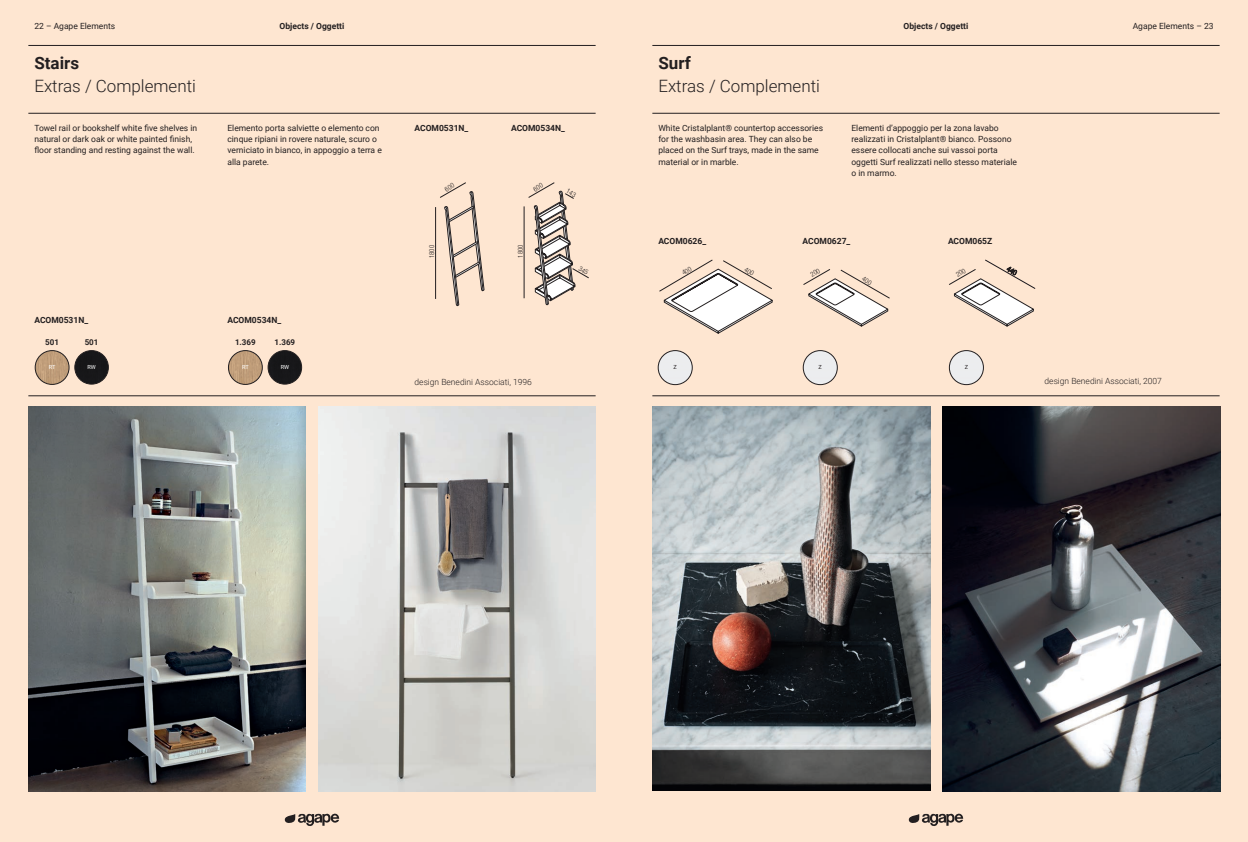
<style>
.page{position:relative;width:1248px;height:842px;background:#fff}
.page>*{position:absolute;margin:0;border:0;box-sizing:border-box;transform-origin:0 0}
.t1{font:300 17px "Roboto";color:#231f20}
.t2{font:700 17px "Roboto";color:#231f20}
.t3{font:8.5px/11.3px "Roboto";color:#231f20}
.t4{font:700 8.5px "Roboto";color:#231f20}
.t5{font:300 8.5px "Roboto";color:#231f20}
.t6{font:700 8px "Roboto";color:#231f20}
.t7{font:300 condensed 6.8px "Helvetica Neue LT Pro";color:#231f20}
.t8{font:5.6px "Roboto";letter-spacing:-.02em;color:#fff}
.t9{font:5.6px "Roboto";color:#231f20}
</style>
<div class="page">
<div style="left:0;top:0;width:624px;height:842px;background:#fee6d1"></div>
<div style="left:624px;top:0;width:623px;height:842px;background:#fee6d1"></div>
<img style="left:28px;top:407px;width:278px;height:384px">
<img style="left:318px;top:407px;width:277px;height:384px">
<img style="left:942px;top:407px;width:278px;height:384px">
<img style="left:35px;top:351px;width:34px;height:33px;border-radius:17px">
<div style="left:35px;top:350px;width:34px;height:35px;border:1px solid #231f20;border-radius:50%"></div>
<img style="left:228px;top:351px;width:34px;height:33px;border-radius:17px">
<div style="left:228px;top:350px;width:34px;height:35px;border:1px solid #231f20;border-radius:50%"></div>
<img style="left:75px;top:351px;width:33px;height:33px;border-radius:17px">
<div style="left:75px;top:350px;width:33px;height:34px;border:1px solid #231f20;border-radius:50%"></div>
<img style="left:268px;top:351px;width:33px;height:33px;border-radius:17px">
<div style="left:268px;top:350px;width:34px;height:34px;border:1px solid #231f20;border-radius:50%"></div>
<hr style="left:28px;top:396px;width:567px;height:1px;background:#231f20">
<hr style="left:28px;top:45px;width:567px;height:1px;background:#231f20">
<hr style="left:28px;top:113px;width:567px;height:1px;background:#231f20">
<svg style="left:285px;top:813px;width:54px;height:13px"></svg>
<hr style="left:652px;top:396px;width:567px;height:1px;background:#231f20">
<hr style="left:652px;top:45px;width:567px;height:1px;background:#231f20">
<hr style="left:652px;top:113px;width:567px;height:1px;background:#231f20">
<svg style="left:908px;top:813px;width:55px;height:13px"></svg>
<hr style="left:524px;top:206px;width:1px;height:92px;background:#231f20">
<hr style="left:435px;top:207px;width:1px;height:92px;background:#231f20">
<img style="left:658px;top:351px;width:34px;height:34px;border-radius:17px">
<div style="left:658px;top:350px;width:34px;height:35px;border:1px solid #231f20;border-radius:50%"></div>
<img style="left:803px;top:351px;width:34px;height:34px;border-radius:17px">
<div style="left:803px;top:350px;width:34px;height:35px;border:1px solid #231f20;border-radius:50%"></div>
<img style="left:949px;top:351px;width:34px;height:34px;border-radius:17px">
<div style="left:949px;top:350px;width:34px;height:35px;border:1px solid #231f20;border-radius:50%"></div>
<img style="left:652px;top:407px;width:278px;height:383px">
<svg style="left:528px;top:182px;width:60px;height:123px"></svg>
<svg style="left:440px;top:182px;width:44px;height:124px"></svg>
<svg style="left:803px;top:269px;width:86px;height:57px"></svg>
<svg style="left:659px;top:260px;width:113px;height:74px"></svg>
<svg style="left:949px;top:260px;width:86px;height:66px"></svg>
<p class="t3" style="left:34px;top:20px;width:82px">22 – Agape Elements</p>
<p class="t4" style="left:279px;top:20px;width:66px">Objects / Oggetti</p>
<p class="t4" style="left:903px;top:20px;width:66px">Objects / Oggetti</p>
<p class="t3" style="left:1132px;top:20px;width:82px">Agape Elements – 23</p>
<p class="t2" style="left:34px;top:51px;width:46px">Stairs</p>
<p class="t1" style="left:34px;top:74px;width:163px">Extras / Complementi</p>
<p class="t3" style="left:34px;top:122px;width:164px">Towel rail or bookshelf white five shelves in natural or dark oak or white painted finish, floor standing and resting against the wall.</p>
<p class="t3" style="left:227px;top:122px;width:156px">Elemento porta salviette o elemento con cinque ripiani in rovere naturale, scuro o verniciato in bianco, in appoggio a terra e alla parete.</p>
<p class="t4" style="left:34px;top:314px;width:55px">ACOM0531N_</p>
<p class="t4" style="left:227px;top:314px;width:55px">ACOM0534N_</p>
<p class="t6" style="left:45px;top:337px;width:15px">501</p>
<p class="t6" style="left:85px;top:337px;width:15px">501</p>
<p class="t6" style="left:235px;top:337px;width:22px">1.369</p>
<p class="t6" style="left:274px;top:337px;width:22px">1.369</p>
<p class="t8" style="left:49px;top:363px;width:8px">RT</p>
<p class="t8" style="left:87px;top:363px;width:10px">RW</p>
<p class="t8" style="left:242px;top:363px;width:8px">RT</p>
<p class="t8" style="left:281px;top:363px;width:10px">RW</p>
<p class="t4" style="left:414px;top:122px;width:55px">ACOM0531N_</p>
<p class="t4" style="left:511px;top:122px;width:55px">ACOM0534N_</p>
<p class="t7" style="left:428px;top:258px;width:15px;rotate:-90deg">1800</p>
<p class="t7" style="left:516px;top:257px;width:15px;rotate:-90deg">1800</p>
<p class="t5" style="left:414px;top:376px;width:119px">design Benedini Associati, 1996</p>
<p class="t2" style="left:658px;top:51px;width:34px">Surf</p>
<p class="t1" style="left:658px;top:74px;width:163px">Extras / Complementi</p>
<p class="t3" style="left:658px;top:122px;width:166px">White Cristalplant® countertop accessories for the washbasin area. They can also be placed on the Surf trays, made in the same material or in marble.</p>
<p class="t3" style="left:851px;top:122px;width:167px">Elementi d’appoggio per la zona lavabo realizzati in Cristalplant® bianco. Possono essere collocati anche sui vassoi porta oggetti Surf realizzati nello stesso materiale o in marmo.</p>
<p class="t4" style="left:658px;top:235px;width:49px">ACOM0626_</p>
<p class="t4" style="left:802px;top:235px;width:49px">ACOM0627_</p>
<p class="t4" style="left:947px;top:235px;width:46px">ACOM065Z</p>
<p class="t9" style="left:673px;top:363px;width:5px">Z</p>
<p class="t9" style="left:818px;top:363px;width:5px">Z</p>
<p class="t9" style="left:964px;top:363px;width:5px">Z</p>
<p class="t5" style="left:1044px;top:375px;width:119px">design Benedini Associati, 2007</p>
</div>
